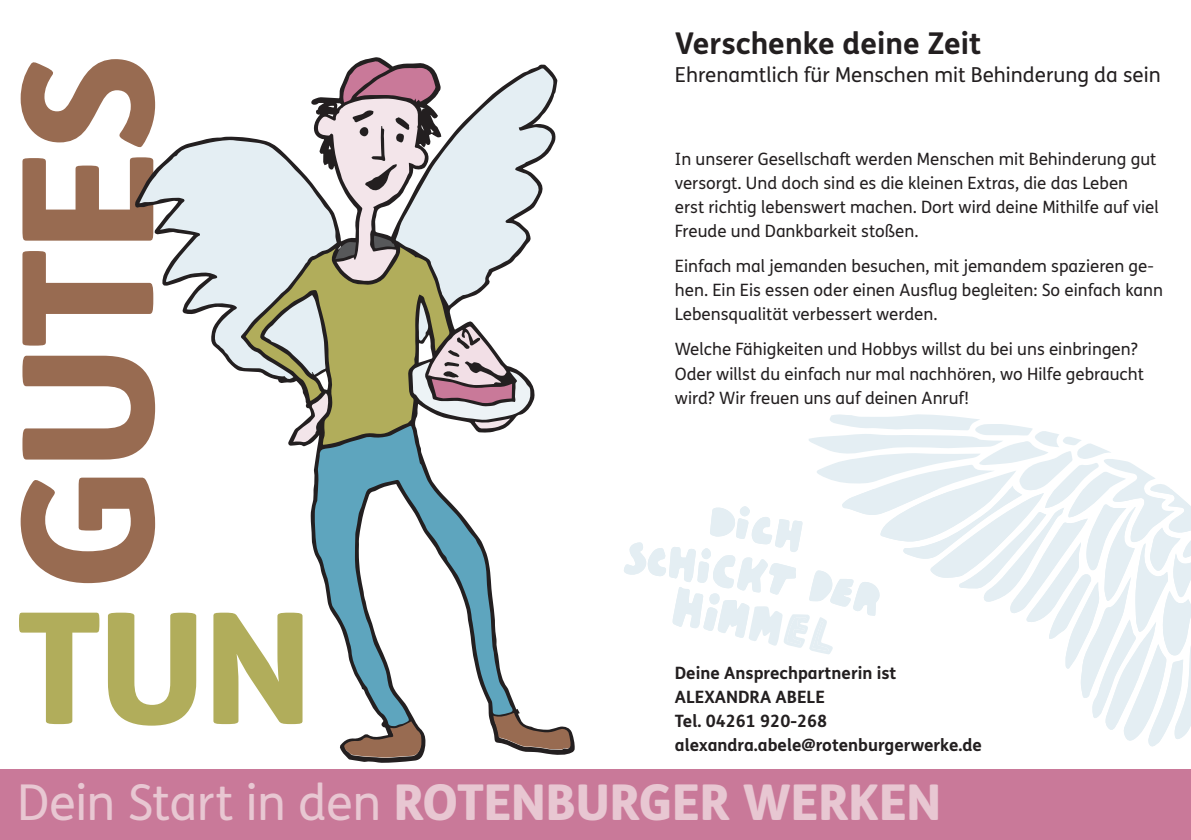
<style>
.page{position:relative;width:1191px;height:840px;background:#fff}
.page>*{position:absolute;margin:0;border:0;box-sizing:border-box;transform-origin:0 0}
.t1{font:800 181.6px "FS Me";letter-spacing:-.025em;color:#986b51}
.t2{font:800 154.6px "FS Me";color:#b1ad5b}
.t3{font:800 49.4px "FS Me";letter-spacing:-.015em;color:#e8c7d2}
.head-rechts{font:700 30px "FS Me";color:#231f20}
.subhead_rechts{font:20.6px "FS Me";color:#231f20}
.copy{font:17px/24px "FS Me";color:#231f20}
.t4{font:700 17px "FS Me";color:#231f20}
.s1{font-weight:400}
</style>
<div class="page">
<div style="left:0;top:768px;width:1191px;height:71px;background:#c97999"></div>
<svg style="left:624px;top:506px;width:184px;height:142px"></svg>
<svg style="left:808px;top:414px;width:361px;height:240px"></svg>
<svg style="left:841px;top:488px;width:350px;height:259px"></svg>
<svg style="left:133px;top:57px;width:442px;height:712px"></svg>
<svg style="left:139px;top:140px;width:125px;height:239px;fill:#e4eef3"></svg>
<svg style="left:315px;top:442px;width:198px;height:284px"></svg>
<svg style="left:344px;top:720px;width:78px;height:37px"></svg>
<svg style="left:493px;top:712px;width:77px;height:37px"></svg>
<svg style="left:264px;top:61px;width:289px;height:381px"></svg>
<p class="t1" style="left:-25px;top:588px;width:539px;rotate:-90deg">GUTES</p>
<p class="t2" style="left:17px;top:571px;width:298px">TUN</p>
<p class="head-rechts" style="left:675px;top:25px;width:308px">Verschenke deine Zeit</p>
<p class="subhead_rechts" style="left:675px;top:63px;width:487px">Ehrenamtlich für Menschen mit Behinderung da sein</p>
<p class="copy" style="left:675px;top:147px;width:485px">In unserer Gesellschaft werden Menschen mit Behinderung gut versorgt. Und doch sind es die kleinen Extras, die das Leben erst richtig lebenswert machen. Dort wird deine Mithilfe auf viel Freude und Dankbarkeit stoßen.</p>
<p class="copy" style="left:675px;top:254px;width:490px">Einfach mal jemanden besuchen, mit jemandem spazieren ge&shy;hen. Ein Eis essen oder einen Ausflug begleiten: So einfach kann<br>Lebensqualität verbessert werden.</p>
<p class="copy" style="left:675px;top:338px;width:471px">Welche Fähigkeiten und Hobbys willst du bei uns einbringen?<br>Oder willst du einfach nur mal nachhören, wo Hilfe gebraucht wird? Wir freuen uns auf deinen Anruf!</p>
<p class="t4" style="left:675px;top:662px;width:223px">Deine Ansprechpartnerin ist</p>
<p class="t4" style="left:675px;top:686px;width:152px">ALEXANDRA ABELE</p>
<p class="t4" style="left:675px;top:710px;width:154px">Tel. 04261 920-268</p>
<p class="t4" style="left:675px;top:734px;width:309px">alexandra.abele@rotenburgerwerke.de</p>
<p class="t3" style="left:17px;top:770px;width:926px"><span class="s1">Dein Start in den</span> ROTENBURGER WERKEN</p>
</div>
